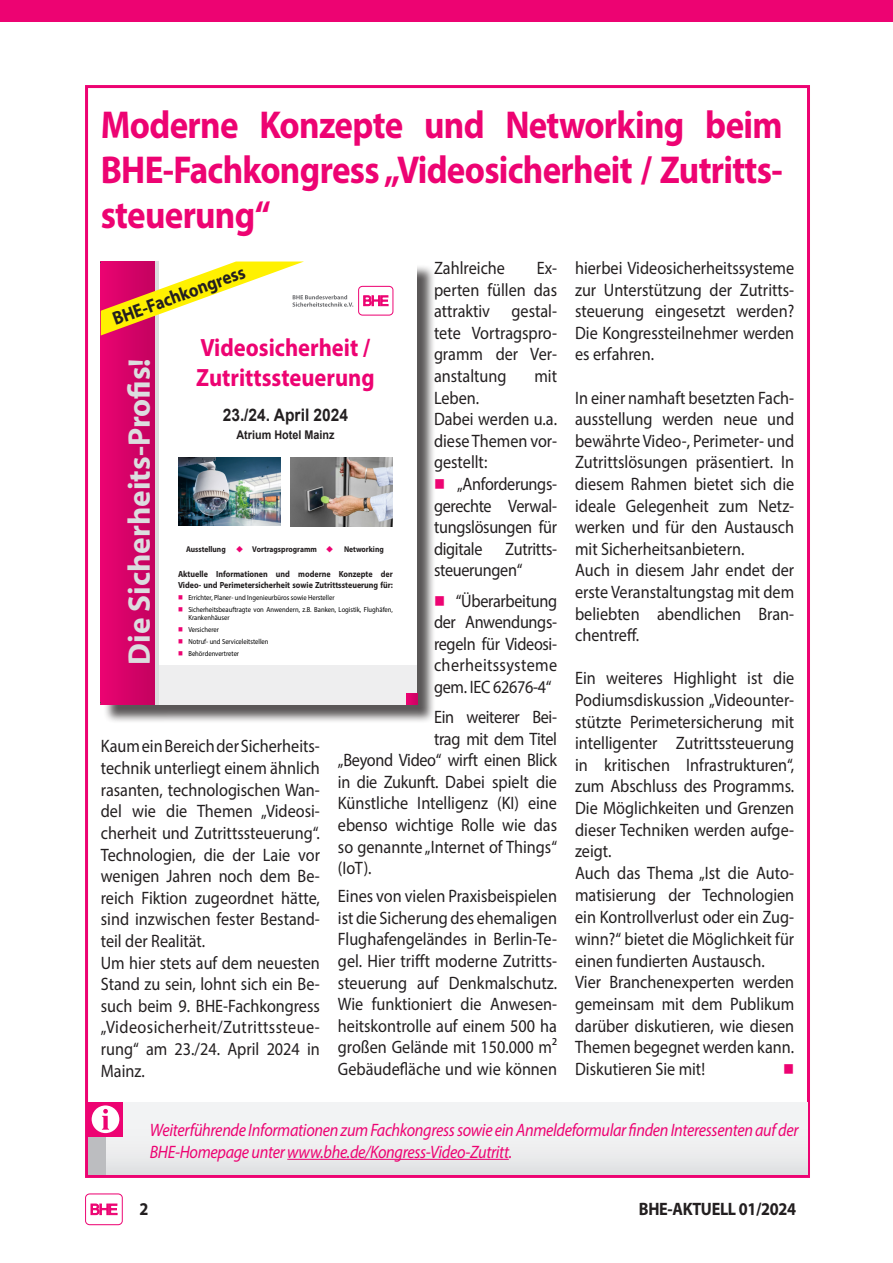
<style>
.page{position:relative;width:893px;height:1263px;background:#fff}
.page>*{position:absolute;margin:0;border:0;box-sizing:border-box;transform-origin:0 0}
.t1{font:700 39px/45px "Myriad Pro";letter-spacing:-.02em;color:#ed0372;text-align:justify;scale:.9 1}
.t2{font:700 31.35px "Myriad Pro";color:#dcdddf}
.t3{font:700 25.05px/30.2px "Myriad Pro";color:#ed0372;scale:.9 1}
.t4{font:700 18.75px "Myriad Pro";color:#231f20;scale:.9 1}
.t5{font:18px/21.6px "Myriad Pro";color:#231f20;text-align:justify;scale:.9 1}
.t6{font:italic 18px/21.6px "Myriad Pro";letter-spacing:-.02em;color:#ed0372;scale:.9 1}
.t7{font:18px/21.6px "Myriad Pro";letter-spacing:-.02em;color:#231f20;scale:.9 1}
.t8{font:700 18px "Myriad Pro";letter-spacing:-.02em;color:#231f20;scale:.9 1}
.t9{font:700 17.25px "Arial";color:#231f20;scale:.9 1}
.t10{font:16.5px "Wingdings";color:#ed0372;scale:.9 1}
.t11{font:700 12px "Arial";color:#231f20;scale:.9 1}
.t12{font:700 8.85px/11.2px "Myriad Pro";color:#231f20;scale:.9 1}
.t13{font:700 8.4px "Myriad Pro";color:#231f20;scale:.9 1}
.t14{font:7.35px/8.9px "Myriad Pro";color:#000;scale:.9 1}
.s1{color:#ed0372}
</style>
<div class="page">
<div style="left:0;top:0;width:893px;height:21px;background:#ed0372"></div>
<div style="left:85px;top:1193px;width:38px;height:32px;border:1px solid #ed0372;border-radius:4px"></div>
<svg style="left:91px;top:1204px;width:26px;height:11px"></svg>
<div style="left:88px;top:1102px;width:719px;height:73px;background:linear-gradient(to bottom,#f7f7f8,#e4e4e6)"></div>
<hr style="left:287px;top:1159px;width:222px;height:1px;background:#ed0372">
<div style="left:88px;top:1136px;width:17px;height:39px;background:#bcbdc0"></div>
<div style="left:88px;top:1102px;width:34px;height:34px;background:#ed0372"></div>
<div style="left:92px;top:1105px;width:27px;height:28px;background:#fff;border-radius:50%"></div>
<svg style="left:102px;top:1109px;width:7px;height:21px"></svg>
<div style="left:103px;top:264px;width:333px;height:460px;background:#231f20;opacity:.75"></div>
<div style="left:101px;top:261px;width:316px;height:444px;background:#fff"></div>
<div style="left:101px;top:665px;width:316px;height:40px;background:#eeeeef"></div>
<svg style="left:154px;top:335px;width:5px;height:370px;fill:#dcdddf"></svg>
<div style="left:101px;top:261px;width:53px;height:444px;background:linear-gradient(to right,#ea0371,#c3025f)"></div>
<div style="left:358px;top:286px;width:35px;height:30px;border:1px solid #ed0372;border-radius:4px"></div>
<svg style="left:363px;top:295px;width:25px;height:11px"></svg>
<img style="left:178px;top:457px;width:103px;height:69px">
<img style="left:290px;top:458px;width:102px;height:68px">
<svg style="left:101px;top:261px;width:252px;height:74px"></svg>
<svg style="left:101px;top:702px;width:4px;height:5px"></svg>
<svg style="left:406px;top:694px;width:13px;height:13px"></svg>
<h1 class="t1" style="left:101px;top:101px;width:759px">Moderne Konzepte und Networking beim BHE-Fachkongress „Videosicherheit / Zutritts&shy;steuerung“</h1>
<p class="t5" style="left:434px;top:257px;width:80px">Zahlreiche</p>
<p class="t5" style="left:434px;top:257px;width:138px;text-indent:103px">Ex&shy;perten füllen das attraktiv gestal&shy;tete Vortragspro&shy;gramm der Ver&shy;anstaltung</p>
<p class="t4" style="left:109px;top:308px;width:157px;rotate:-20deg">BHE-Fachkongress</p>
<h3 class="t3" style="left:196px;top:332px;width:200px">Videosicherheit /<br>Zutrittssteuerung</h3>
<p class="t9" style="left:223px;top:402px;width:141px">23./24. April 2024</p>
<p class="t11" style="left:236px;top:427px;width:110px">Atrium Hotel Mainz</p>
<h2 class="t2" style="left:119px;top:665px;width:308px;rotate:-90deg">Die Sicherheits-Profis!</h2>
<p class="t5" style="left:534px;top:365px;width:27px">mit</p>
<p class="t5" style="left:434px;top:386px;width:138px;text-align:left">Leben.<br>Dabei werden u.a. diese Themen vor&shy;gestellt:</p>
<p class="t5" style="left:434px;top:473px;width:138px"><span class="s1">■</span> „Anforderungs&shy;gerechte Verwal&shy;tungslösungen für digitale</p>
<p class="t7" style="left:434px;top:538px;width:138px;text-indent:71px">Zutritts&shy;steuerungen“</p>
<p class="t5" style="left:434px;top:589px;width:138px"><span class="s1">■</span> “Überarbeitung der Anwendungs&shy;regeln für Videosi&shy;cherheitssysteme gem. IEC 62676-4“</p>
<p class="t7" style="left:434px;top:706px;width:138px">Ein weiterer Bei-</p>
<p class="t7" style="left:434px;top:727px;width:138px">trag mit dem Titel</p>
<p class="t7" style="left:338px;top:749px;width:245px">„Beyond Video“ wirft einen Blick</p>
<p class="t5" style="left:338px;top:771px;width:245px">in die Zukunft. Dabei spielt die</p>
<p class="t5" style="left:338px;top:792px;width:245px">Künstliche Intelligenz (KI) eine</p>
<p class="t5" style="left:338px;top:814px;width:245px">ebenso wichtige Rolle wie das</p>
<p class="t5" style="left:338px;top:835px;width:245px">so genannte „Internet of Things“</p>
<p class="t5" style="left:338px;top:857px;width:39px">(IoT).</p>
<p class="t5" style="left:338px;top:885px;width:245px">Eines von vielen Praxisbeispielen ist die Sicherung des ehemaligen Flughafengeländes in Berlin-Te&shy;gel. Hier trifft moderne Zutritts&shy;steuerung auf Denkmalschutz.<br>Wie funktioniert die Anwesen&shy;heitskontrolle auf einem 500 ha großen Gelände mit 150.000 m²<br>Gebäudefläche und wie können</p>
<p class="t13" style="left:186px;top:544px;width:165px">Ausstellung <span class="s1">◆</span> Vortragsprogramm <span class="s1">◆</span></p>
<p class="t13" style="left:344px;top:544px;width:46px">Networking</p>
<p class="t12" style="left:178px;top:568px;width:240px">Aktuelle Informationen und moderne Konzepte der<br>Video- und Perimetersicherheit sowie Zutrittssteuerung für:</p>
<p class="t14" style="left:178px;top:593px;width:175px"><span class="s1">■</span> Errichter, Planer- und Ingenieurbüros sowie Hersteller</p>
<p class="t14" style="left:188px;top:605px;width:229px;text-indent:-10px"><span class="s1">■</span> Sicherheitsbeauftragte von Anwendern, z.B. Banken, Logistik, Flughäfen,<br>Krankenhäuser</p>
<p class="t14" style="left:178px;top:625px;width:47px"><span class="s1">■</span> Versicherer</p>
<p class="t14" style="left:178px;top:637px;width:102px"><span class="s1">■</span> Notruf- und Serviceleitstellen</p>
<p class="t14" style="left:178px;top:649px;width:69px"><span class="s1">■</span> Behördenvertreter</p>
<p class="t5" style="left:101px;top:735px;width:245px;text-align:left">Kaum ein Bereich der Sicherheits&shy;technik unterliegt einem ähnlich rasanten, technologischen Wan&shy;del wie die Themen „Videosi&shy;cherheit und Zutrittssteuerung“.<br>Technologien, die der Laie vor wenigen Jahren noch dem Be&shy;reich Fiktion zugeordnet hätte, sind inzwischen fester Bestand&shy;teil der Realität.<br>Um hier stets auf dem neuesten<br>Stand zu sein, lohnt sich ein Be&shy;such beim 9. BHE-Fachkongress „Videosicherheit/Zutrittssteue&shy;rung“ am 23./24. April 2024 in<br>Mainz.</p>
<p class="t5" style="left:575px;top:257px;width:245px">hierbei Videosicherheitssysteme zur Unterstützung der Zutritts&shy;steuerung eingesetzt werden?<br>Die Kongressteilnehmer werden es erfahren.</p>
<p class="t5" style="left:575px;top:386px;width:245px;text-align:left">In einer namhaft besetzten Fach&shy;ausstellung werden neue und bewährte Video-, Perimeter- und<br>Zutrittslösungen präsentiert. In diesem Rahmen bietet sich die ideale Gelegenheit zum Netz&shy;werken und für den Austausch mit Sicherheitsanbietern.<br>Auch in diesem Jahr endet der erste Veranstaltungstag mit dem beliebten abendlichen Bran&shy;chentreff.</p>
<p class="t5" style="left:575px;top:667px;width:245px;text-align:left">Ein weiteres Highlight ist die<br>Podiumsdiskussion „Videounter&shy;stützte Perimetersicherung mit intelligenter Zutrittssteuerung in kritischen Infrastrukturen“, zum Abschluss des Programms.<br>Die Möglichkeiten und Grenzen dieser Techniken werden aufge&shy;zeigt.<br>Auch das Thema „Ist die Auto&shy;matisierung der Technologien ein Kontrollverlust oder ein Zug&shy;winn?“ bietet die Möglichkeit für einen fundierten Austausch.<br>Vier Branchenexperten werden gemeinsam mit dem Publikum darüber diskutieren, wie diesen<br>Themen begegnet werden kann.<br>Diskutieren Sie mit!</p>
<p class="t10" style="left:783px;top:1061px;width:14px">■</p>
<p class="t6" style="left:150px;top:1119px;width:722px">Weiterführende Informationen zum Fachkongress sowie ein Anmeldeformular finden Interessenten auf der<br>BHE-Homepage unter www.bhe.de/Kongress-Video-Zutritt.</p>
<p class="t8" style="left:140px;top:1197px;width:11px">2</p>
<p class="t8" style="left:639px;top:1197px;width:176px">BHE-AKTUELL 01/2024</p>
</div>
